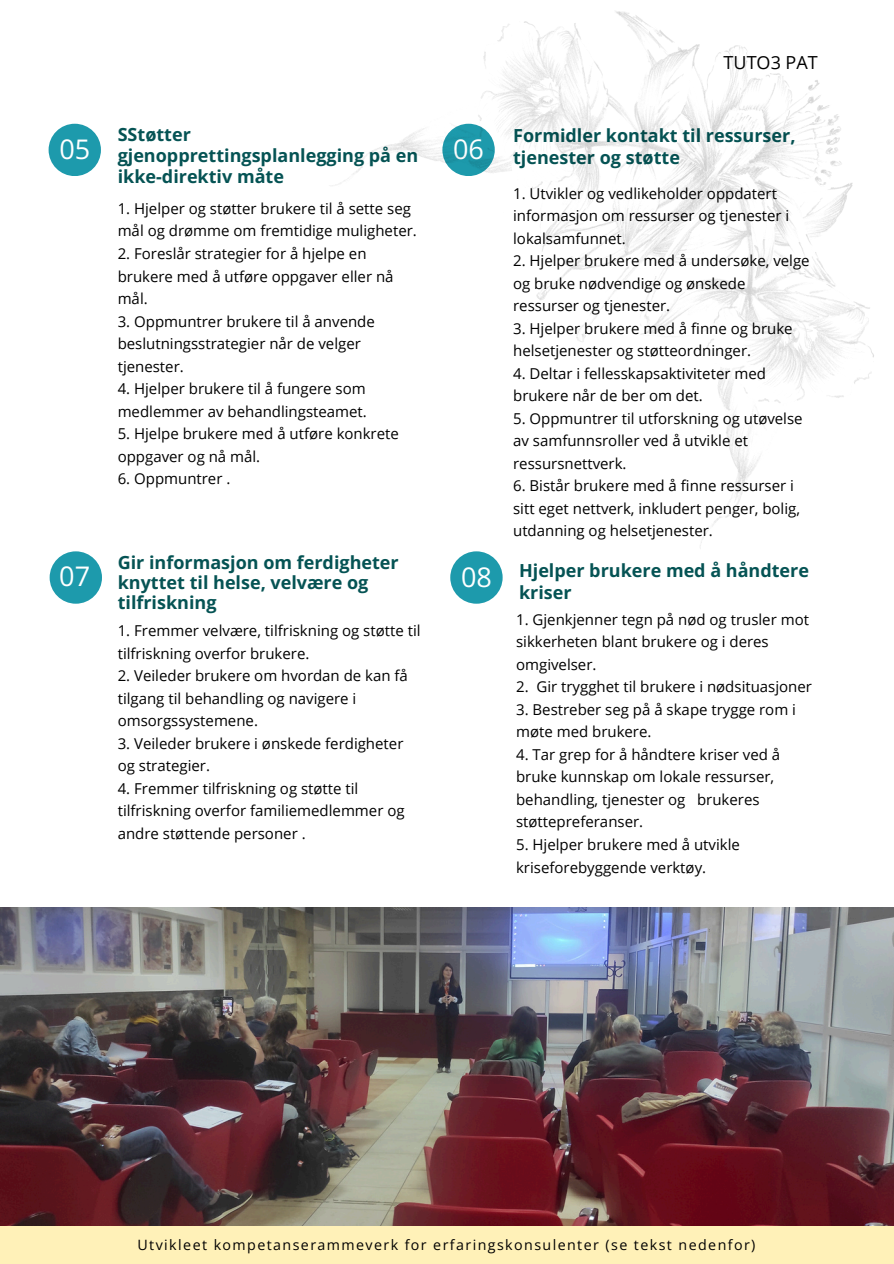
<style>
.page{position:relative;width:894px;height:1264px;background:#fff}
.page>*{position:absolute;margin:0;border:0;box-sizing:border-box;transform-origin:0 0}
.t1{font:27px "Open Sans";color:#fff}
.t2{font:700 18px/21.3px "Open Sans";color:#055354}
.t3{font:18px "Open Sans";color:#000}
.t4{font:15px/22.5px "Open Sans";color:#000}
.t5{font:14.25px "Open Sans";letter-spacing:.1em;color:#000}
</style>
<div class="page">
<div style="left:49px;top:124px;width:52px;height:52px;background:#1d9aac;border-radius:50%"></div>
<div style="left:450px;top:551px;width:52px;height:52px;background:#1d9aac;border-radius:50%"></div>
<div style="left:50px;top:551px;width:52px;height:52px;background:#1d9aac;border-radius:50%"></div>
<img style="left:0;top:907px;width:893px;height:318px">
<img style="left:332px;top:11px;width:542px;height:557px">
<div style="left:0;top:1225px;width:893px;height:38px;background:#fff1b8"></div>
<p class="t1" style="left:59px;top:130px;width:32px">05</p>
<p class="t1" style="left:59px;top:557px;width:32px">07</p>
<p class="t2" style="left:118px;top:123px;width:302px">SStøtter gjenopprettingsplanlegging på en ikke-direktiv måte</p>
<p class="t4" style="left:118px;top:197px;width:300px">1. Hjelper og støtter brukere til å sette seg mål og drømme om fremtidige muligheter.</p>
<h1 class="t4" style="left:118px;top:242px;width:277px">2. Foreslår strategier for å hjelpe en brukere med å utføre oppgaver eller nå mål.</h1>
<p class="t4" style="left:118px;top:309px;width:258px">3. Oppmuntrer brukere til å anvende beslutningsstrategier når de velger tjenester.</p>
<h2 class="t4" style="left:118px;top:377px;width:251px">4. Hjelper brukere til å fungere som medlemmer av behandlingsteamet.</h2>
<p class="t4" style="left:118px;top:422px;width:282px">5. Hjelpe brukere med å utføre konkrete oppgaver og nå mål.</p>
<p class="t4" style="left:118px;top:467px;width:114px">6. Oppmuntrer .</p>
<p class="t2" style="left:118px;top:551px;width:282px;line-height:20.2px">Gir informasjon om ferdigheter knyttet til helse, velvære og tilfriskning</p>
<p class="t4" style="left:118px;top:619px;width:304px">1. Fremmer velvære, tilfriskning og støtte til tilfriskning overfor brukere.</p>
<p class="t4" style="left:118px;top:664px;width:292px">2. Veileder brukere om hvordan de kan få tilgang til behandling og navigere i omsorgssystemene.</p>
<p class="t4" style="left:118px;top:731px;width:287px">3. Veileder brukere i ønskede ferdigheter og strategier.</p>
<p class="t4" style="left:118px;top:776px;width:288px">4. Fremmer tilfriskning og støtte til tilfriskning overfor familiemedlemmer og andre støttende personer .</p>
<p class="t3" style="left:723px;top:50px;width:96px">TUTO3 PAT</p>
<p class="t1" style="left:453px;top:130px;width:32px">06</p>
<p class="t1" style="left:461px;top:557px;width:32px">08</p>
<p class="t2" style="left:513px;top:125px;width:284px">Formidler kontakt til ressurser, tjenester og støtte</p>
<p class="t4" style="left:513px;top:182px;width:278px">1. Utvikler og vedlikeholder oppdatert informasjon om ressurser og tjenester i lokalsamfunnet.</p>
<p class="t4" style="left:513px;top:249px;width:298px">2. Hjelper brukere med å undersøke, velge og bruke nødvendige og ønskede ressurser og tjenester.</p>
<p class="t4" style="left:513px;top:317px;width:281px">3. Hjelper brukere med å finne og bruke helsetjenester og støtteordninger.</p>
<h2 class="t4" style="left:513px;top:362px;width:254px">4. Deltar i fellesskapsaktiviteter med brukere når de ber om det.</h2>
<p class="t4" style="left:513px;top:407px;width:291px">5. Oppmuntrer til utforskning og utøvelse av samfunnsroller ved å utvikle et ressursnettverk.</p>
<p class="t4" style="left:513px;top:474px;width:288px">6. Bistår brukere med å finne ressurser i sitt eget nettverk, inkludert penger, bolig, utdanning og helsetjenester.</p>
<p class="t2" style="left:519px;top:560px;width:291px">Hjelper brukere med å håndtere kriser</p>
<p class="t4" style="left:516px;top:608px;width:294px">1. Gjenkjenner tegn på nød og trusler mot sikkerheten blant brukere og i deres omgivelser.</p>
<h2 class="t4" style="left:516px;top:675px;width:297px">2. Gir trygghet til brukere i nødsituasjoner</h2>
<p class="t4" style="left:516px;top:698px;width:281px">3. Bestreber seg på å skape trygge rom i møte med brukere.</p>
<h2 class="t4" style="left:516px;top:743px;width:265px">4. Tar grep for å håndtere kriser ved å bruke kunnskap om lokale ressurser, behandling, tjenester og brukeres støttepreferanser.</h2>
<p class="t4" style="left:516px;top:833px;width:225px">5. Hjelper brukere med å utvikle kriseforebyggende verktøy.</p>
<p class="t5" style="left:137px;top:1234px;width:619px">Utvikleet kompetanserammeverk for erfaringskonsulenter (se tekst nedenfor)</p>
</div>
